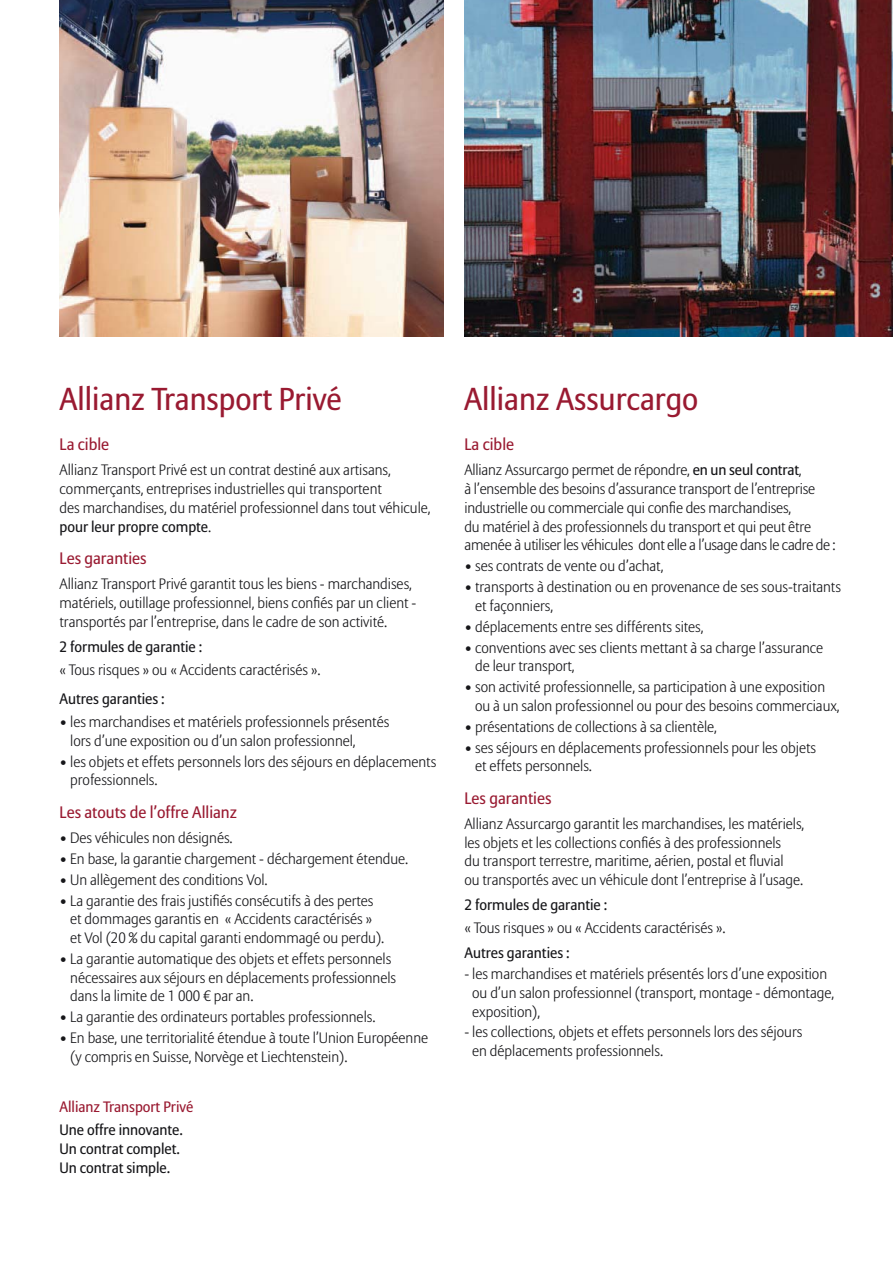
<style>
.page{position:relative;width:893px;height:1263px;background:#fff}
.page>*{position:absolute;margin:0;border:0;box-sizing:border-box;transform-origin:0 0}
.t1{font:31.5px "Allianz Sans";color:#991a31}
.t2{font:16.5px "Allianz Sans";color:#991a31}
.t3{font:300 15px/18.8px "Allianz Sans";color:#161619}
.t4{font:15px/18.8px "Allianz Sans";color:#161619}
.t5{font:15px "Allianz Sans";color:#991a31}
.s1{font-weight:400}
</style>
<div class="page">
<img style="left:60px;top:0;width:383px;height:336px">
<img style="left:464px;top:0;width:428px;height:336px">
<h1 class="t1" style="left:59px;top:386px;width:284px">Allianz Transport Privé</h1>
<h1 class="t1" style="left:464px;top:386px;width:236px">Allianz Assurcargo</h1>
<p class="t2" style="left:59px;top:437px;width:51px">La cible</p>
<p class="t3" style="left:59px;top:462px;width:373px">Allianz Transport Privé est un contrat destiné aux artisans, commerçants, entreprises industrielles qui transportent<br>des marchandises, du matériel professionnel dans tout véhicule, <span class="s1">pour leur propre compte</span>.</p>
<p class="t2" style="left:59px;top:551px;width:89px">Les garanties</p>
<p class="t3" style="left:59px;top:576px;width:358px">Allianz Transport Privé garantit tous les biens - marchandises, matériels, outillage professionnel, biens confiés par un client - transportés par l’entreprise, dans le cadre de son activité.</p>
<p class="t4" style="left:59px;top:638px;width:144px">2 formules de garantie :</p>
<p class="t3" style="left:59px;top:661px;width:263px">« Tous risques » ou « Accidents caractérisés ».</p>
<p class="t4" style="left:59px;top:690px;width:107px">Autres garanties :</p>
<p class="t3" style="left:70px;top:713px;width:321px;text-indent:-11px">• les marchandises et matériels professionnels présentés lors d’une exposition ou d’un salon professionnel,</p>
<p class="t3" style="left:70px;top:753px;width:368px;text-indent:-11px">• les objets et effets personnels lors des séjours en déplacements professionnels.</p>
<p class="t2" style="left:59px;top:805px;width:179px">Les atouts de l’offre Allianz</p>
<p class="t3" style="left:59px;top:829px;width:175px">• Des véhicules non désignés.</p>
<p class="t3" style="left:59px;top:850px;width:350px">• En base, la garantie chargement - déchargement étendue.</p>
<p class="t3" style="left:59px;top:871px;width:210px">• Un allègement des conditions Vol.</p>
<p class="t3" style="left:70px;top:892px;width:316px;text-indent:-11px">• La garantie des frais justifiés consécutifs à des pertes et dommages garantis en « Accidents caractérisés » et Vol (20 % du capital garanti endommagé ou perdu).</p>
<p class="t3" style="left:70px;top:950px;width:328px;text-indent:-11px">• La garantie automatique des objets et effets personnels nécessaires aux séjours en déplacements professionnels dans la limite de 1 000 € par an.</p>
<p class="t3" style="left:59px;top:1009px;width:317px">• La garantie des ordinateurs portables professionnels.</p>
<p class="t3" style="left:70px;top:1030px;width:359px;text-indent:-11px">• En base, une territorialité étendue à toute l’Union Européenne (y compris en Suisse, Norvège et Liechtenstein).</p>
<p class="t5" style="left:59px;top:1100px;width:135px">Allianz Transport Privé</p>
<p class="t4" style="left:59px;top:1122px;width:125px">Une offre innovante.<br>Un contrat complet.<br>Un contrat simple.</p>
<p class="t2" style="left:464px;top:437px;width:51px">La cible</p>
<p class="t3" style="left:464px;top:462px;width:373px">Allianz Assurcargo permet de répondre, <span class="s1">en un seul contrat</span>,<br>à l’ensemble des besoins d’assurance transport de l’entreprise industrielle ou commerciale qui confie des marchandises,<br>du matériel à des professionnels du transport et qui peut être amenée à utiliser les véhicules dont elle a l’usage dans le cadre de :</p>
<p class="t3" style="left:464px;top:558px;width:201px">• ses contrats de vente ou d’achat,</p>
<p class="t3" style="left:475px;top:579px;width:367px;text-indent:-11px">• transports à destination ou en provenance de ses sous-traitants et façonniers,</p>
<p class="t3" style="left:464px;top:618px;width:241px">• déplacements entre ses différents sites,</p>
<p class="t3" style="left:475px;top:639px;width:350px;text-indent:-11px">• conventions avec ses clients mettant à sa charge l’assurance de leur transport,</p>
<p class="t3" style="left:475px;top:679px;width:366px;text-indent:-11px">• son activité professionnelle, sa participation à une exposition ou à un salon professionnel ou pour des besoins commerciaux,</p>
<p class="t3" style="left:464px;top:718px;width:254px">• présentations de collections à sa clientèle,</p>
<p class="t3" style="left:475px;top:739px;width:343px;text-indent:-11px">• ses séjours en déplacements professionnels pour les objets et effets personnels.</p>
<p class="t2" style="left:464px;top:791px;width:89px">Les garanties</p>
<p class="t3" style="left:464px;top:816px;width:341px">Allianz Assurcargo garantit les marchandises, les matériels, les objets et les collections confiés à des professionnels<br>du transport terrestre, maritime, aérien, postal et fluvial<br>ou transportés avec un véhicule dont l’entreprise à l’usage.</p>
<p class="t4" style="left:464px;top:897px;width:144px">2 formules de garantie :</p>
<p class="t3" style="left:464px;top:920px;width:263px">« Tous risques » ou « Accidents caractérisés ».</p>
<p class="t4" style="left:464px;top:945px;width:107px">Autres garanties :</p>
<p class="t3" style="left:472px;top:966px;width:363px;text-indent:-8px">- les marchandises et matériels présentés lors d’une exposition ou d’un salon professionnel (transport, montage - démontage, exposition),</p>
<p class="t3" style="left:472px;top:1024px;width:332px;text-indent:-8px">- les collections, objets et effets personnels lors des séjours en déplacements professionnels.</p>
</div>
